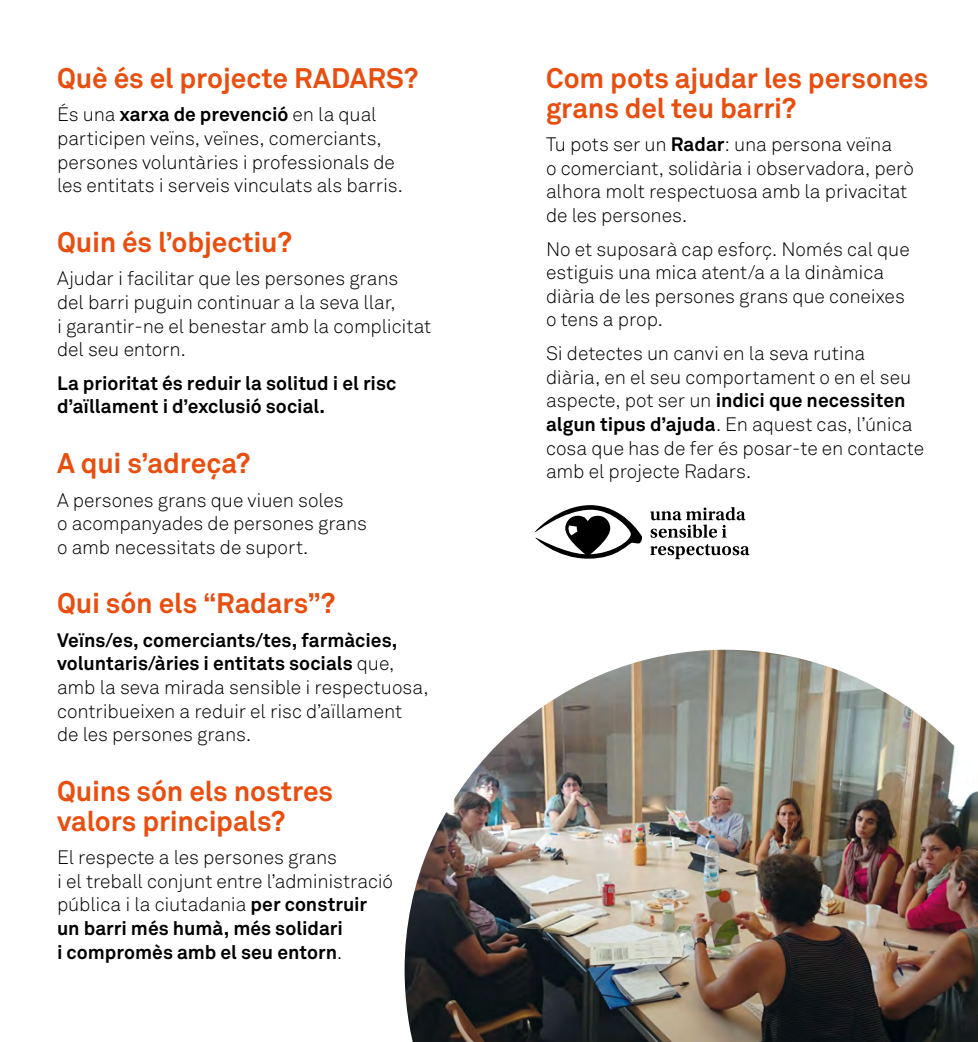
<style>
.page{position:relative;width:978px;height:1042px;background:#fff}
.page>*{position:absolute;margin:0;border:0;box-sizing:border-box;transform-origin:0 0}
.t1{font:700 28px/29.8px "Akkurat Pro";letter-spacing:-.005em;color:#e94e0f}
.t2{font:19.25px/23.6px "Akkurat Light Pro";letter-spacing:-.005em;color:#000}
.t3{font:700 19.25px/23.6px "Akkurat Pro";color:#000}
.s1{font-family:"Akkurat Light Pro";font-weight:400}
.s2{font-family:"Akkurat Pro";font-weight:700}
</style>
<div class="page">
<svg style="left:534px;top:505px;width:108px;height:54px"></svg>
<svg style="left:650px;top:544px;width:99px;height:15px"></svg>
<svg style="left:650px;top:507px;width:95px;height:31px"></svg>
<img style="left:404px;top:650px;width:573px;height:392px">
<h1 class="t1" style="left:57px;top:63px;width:363px">Què és el projecte RADARS?</h1>
<p class="t3" style="left:57px;top:103px;width:321px"><span class="s1">És una</span> xarxa de prevenció <span class="s1">en la qual</span></p>
<p class="t2" style="left:57px;top:127px;width:347px">participen veïns, veïnes, comerciants, persones voluntàries i professionals de les entitats i serveis vinculats als barris.</p>
<h1 class="t1" style="left:57px;top:227px;width:236px">Quin és l’objectiu?</h1>
<p class="t2" style="left:57px;top:267px;width:376px">Ajudar i facilitar que les persones grans<br>del barri puguin continuar a la seva llar,<br>i garantir-ne el benestar amb la complicitat del seu entorn.</p>
<p class="t3" style="left:57px;top:371px;width:341px">La prioritat és reduir la solitud i el risc d’aïllament i d’exclusió social.</p>
<h1 class="t1" style="left:57px;top:448px;width:195px">A qui s’adreça?</h1>
<p class="t2" style="left:57px;top:488px;width:311px">A persones grans que viuen soles<br>o acompanyades de persones grans o amb necessitats de suport.</p>
<h1 class="t1" style="left:57px;top:589px;width:280px">Qui són els “Radars”?</h1>
<p class="t3" style="left:57px;top:628px;width:342px">Veïns/es, comerciants/tes, farmàcies, voluntaris/àries i entitats socials <span class="s1">que,</span></p>
<p class="t2" style="left:57px;top:676px;width:373px">amb la seva mirada sensible i respectuosa, contribueixen a reduir el risc d’aïllament<br>de les persones grans.</p>
<h1 class="t1" style="left:57px;top:776px;width:277px">Quins són els nostres valors principals?</h1>
<p class="t2" style="left:57px;top:846px;width:337px">El respecte a les persones grans<br>i el treball conjunt entre l’administració pública i la ciutadania <span class="s2">per construir</span></p>
<p class="t3" style="left:57px;top:917px;width:287px">un barri més humà, més solidari i compromès amb el seu entorn<span class="s1">.</span></p>
<h1 class="t1" style="left:546px;top:63px;width:383px">Com pots ajudar les persones grans del teu barri?</h1>
<p class="t2" style="left:546px;top:133px;width:369px">Tu pots ser un <span class="s2">Radar</span>: una persona veïna<br>o comerciant, solidària i observadora, però alhora molt respectuosa amb la privacitat de les persones.</p>
<p class="t2" style="left:546px;top:237px;width:365px">No et suposarà cap esforç. Només cal que estiguis una mica atent/a a la dinàmica diària de les persones grans que coneixes o tens a prop.</p>
<p class="t2" style="left:546px;top:342px;width:366px">Si detectes un canvi en la seva rutina diària, en el seu comportament o en el seu</p>
<p class="t3" style="left:546px;top:389px;width:361px"><span class="s1">aspecte, pot ser un</span> indici que necessiten</p>
<p class="t2" style="left:546px;top:413px;width:379px"><span class="s2">algun tipus d’ajuda</span>. En aquest cas, l’única cosa que has de fer és posar-te en contacte amb el projecte Radars.</p>
</div>
